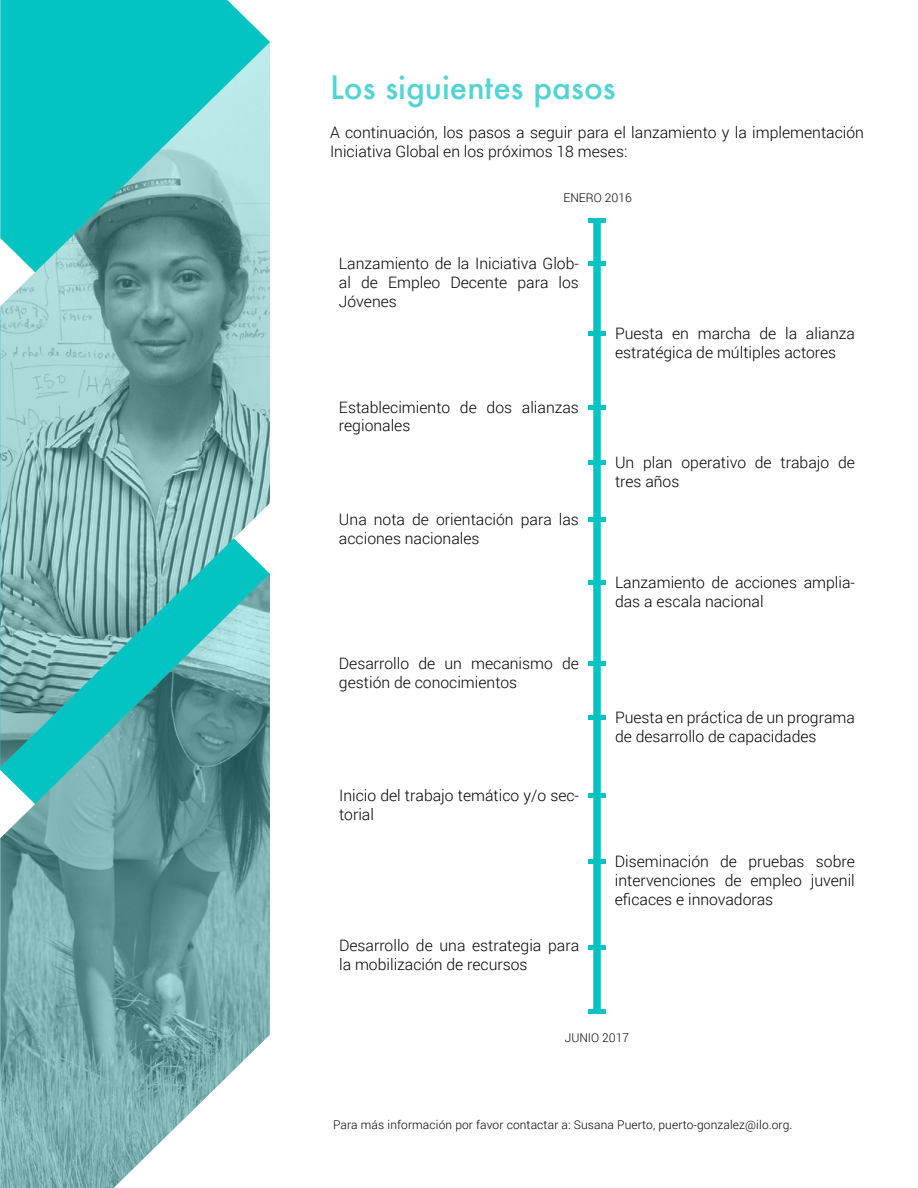
<style>
.page{position:relative;width:918px;height:1188px;background:#fff}
.page>*{position:absolute;margin:0;border:0;box-sizing:border-box;transform-origin:0 0}
.t1{font:500 31.5px "Futura";color:#53d4d4}
.t2{font:300 15.75px/18.9px "Roboto";color:#000}
.t3{font:300 12px "Roboto";letter-spacing:.01em;color:#000}
</style>
<div class="page">
<div style="left:593px;top:222px;width:8px;height:789px;background:#04c3c3"></div>
<div style="left:588px;top:1009px;width:18px;height:5px;background:#04c3c3"></div>
<div style="left:588px;top:218px;width:18px;height:5px;background:#04c3c3"></div>
<div style="left:588px;top:460px;width:18px;height:5px;background:#04c3c3"></div>
<div style="left:588px;top:261px;width:18px;height:5px;background:#04c3c3"></div>
<hr style="left:588px;top:518px;width:18px;height:4px;background:#04c3c3">
<div style="left:588px;top:580px;width:18px;height:5px;background:#04c3c3"></div>
<div style="left:588px;top:405px;width:18px;height:5px;background:#04c3c3"></div>
<hr style="left:588px;top:716px;width:18px;height:4px;background:#04c3c3">
<hr style="left:588px;top:662px;width:18px;height:4px;background:#04c3c3">
<hr style="left:588px;top:794px;width:18px;height:4px;background:#04c3c3">
<hr style="left:588px;top:860px;width:18px;height:4px;background:#04c3c3">
<div style="left:588px;top:945px;width:18px;height:5px;background:#04c3c3"></div>
<svg style="left:0;top:0;width:270px;height:42px;background:#17c7c7"></svg>
<img style="left:0;top:42px;width:270px;height:532px">
<img style="left:0;top:574px;width:270px;height:614px">
<hr style="left:588px;top:332px;width:18px;height:4px;background:#04c3c3">
<h1 class="t1" style="left:330px;top:66px;width:287px">Los siguientes pasos</h1>
<p class="t2" style="left:330px;top:122px;width:536px">A continuación, los pasos a seguir para el lanzamiento y la implementación<br>Iniciativa Global en los próximos 18 meses:</p>
<p class="t3" style="left:564px;top:189px;width:70px">Enero 2016</p>
<p class="t2" style="left:339px;top:254px;width:242px;text-align:justify">Lanzamiento de la Iniciativa Glob&shy;al de Empleo Decente para los Jóvenes</p>
<p class="t2" style="left:339px;top:397px;width:242px">Establecimiento de dos alianzas regionales</p>
<p class="t2" style="left:339px;top:509px;width:242px">Una nota de orientación para las acciones nacionales</p>
<p class="t2" style="left:339px;top:653px;width:242px">Desarrollo de un mecanismo de gestión de conocimientos</p>
<p class="t2" style="left:339px;top:785px;width:241px">Inicio del trabajo temático y/o sec&shy;torial</p>
<p class="t2" style="left:339px;top:936px;width:242px">Desarrollo de una estrategia para la mobilización de recursos</p>
<p class="t2" style="left:615px;top:324px;width:242px">Puesta en marcha de la alianza estratégica de múltiples actores</p>
<p class="t2" style="left:615px;top:453px;width:241px">Un plan operativo de trabajo de tres años</p>
<p class="t2" style="left:615px;top:573px;width:241px">Lanzamiento de acciones amplia&shy;das a escala nacional</p>
<p class="t2" style="left:615px;top:707px;width:242px">Puesta en práctica de un programa de desarrollo de capacidades</p>
<p class="t2" style="left:615px;top:851px;width:242px;text-align:justify">Diseminación de pruebas sobre intervenciones de empleo juvenil eficaces e innovadoras</p>
<p class="t3" style="left:565px;top:1029px;width:15px">Junio</p>
<p class="t3" style="left:602px;top:1029px;width:28px">2017</p>
<p class="t3" style="left:333px;top:1116px;width:461px">Para más información por favor contactar a: Susana Puerto, puerto-gonzalez@ilo.org.</p>
</div>
